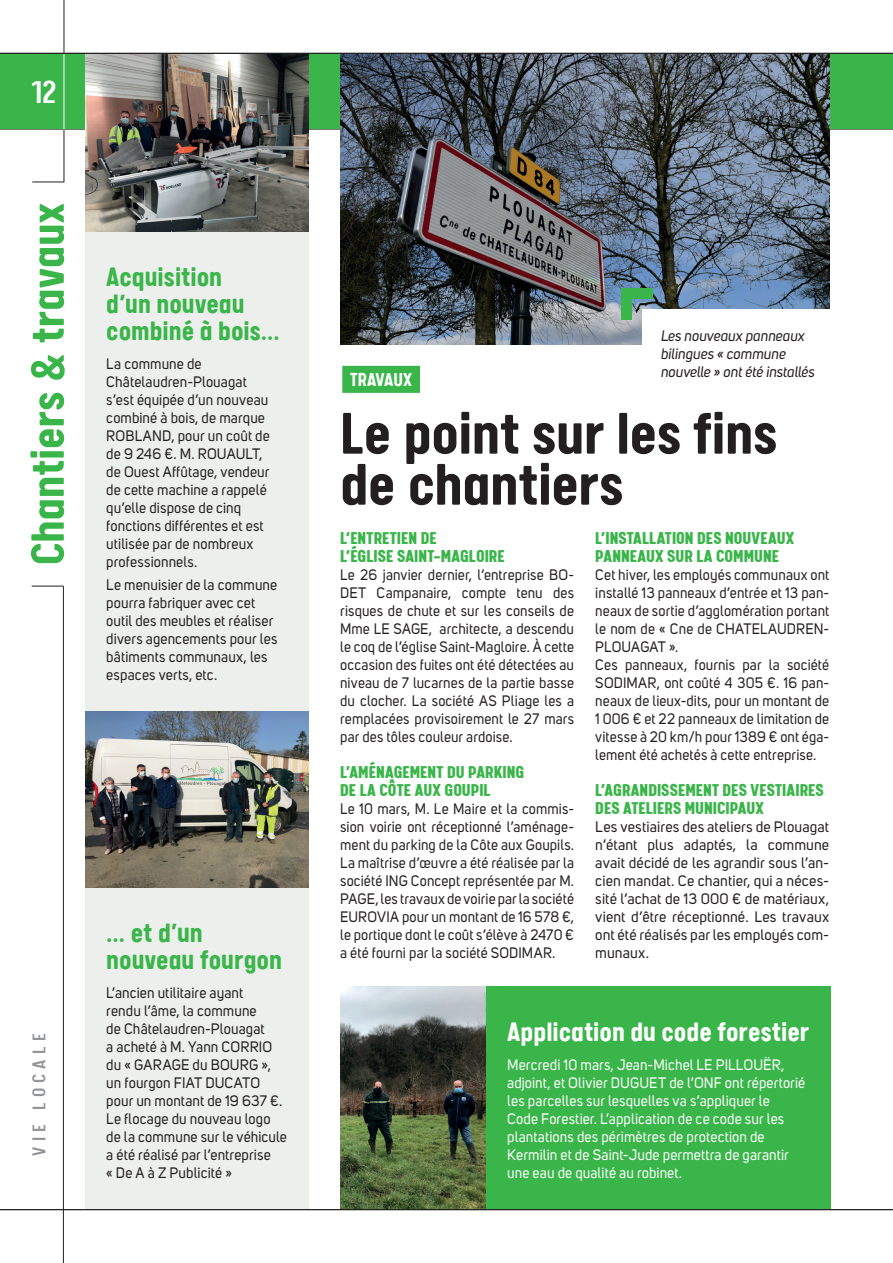
<style>
.page{position:relative;width:893px;height:1263px;background:#fff}
.page>*{position:absolute;margin:0;border:0;box-sizing:border-box;transform-origin:0 0}
.t1{font:700 66px/51px "Calps";letter-spacing:-.005em;color:#231f20}
.t2{font:700 52.5px "Calps";color:#3ab54a}
.t3{font:500 36px "Calps";color:#fff}
.t4{font:700 30px/27px "Calps";color:#3ab54a}
.t5{font:700 30px "Calps";color:#fff}
.t6{font:500 21px "Calps";letter-spacing:.25em;color:#939598}
.t7{font:700 21px "Calps";letter-spacing:.005em;color:#fff}
.t8{font:900 19.5px/18px "Calps";color:#3ab54a}
.t9{font:15px/18px "Uni Sans";letter-spacing:.01em;color:#231f20;text-align:justify;scale:.96 1}
.t10{font:15px/18px "Uni Sans";letter-spacing:.01em;color:#231f20}
.t11{font:15px/18px "Uni Sans";letter-spacing:.01em;color:#fff}
.t12{font:italic 15px/18px "Uni Sans";letter-spacing:-.005em;color:#231f20}
</style>
<div class="page">
<hr style="left:0;top:129px;width:893px;height:1px;background:#231f20">
<div style="left:0;top:54px;width:893px;height:75px;background:#3ab54a"></div>
<div style="left:85px;top:232px;width:223px;height:480px;background:#edefec"></div>
<div style="left:85px;top:888px;width:223px;height:322px;background:#edefec"></div>
<img style="left:85px;top:54px;width:223px;height:178px">
<img style="left:85px;top:712px;width:223px;height:176px">
<div style="left:342px;top:366px;width:78px;height:27px;background:#3ab54a"></div>
<img style="left:340px;top:986px;width:146px;height:223px">
<div style="left:486px;top:986px;width:344px;height:223px;background:#3ab54a"></div>
<img style="left:340px;top:54px;width:489px;height:290px">
<div style="left:642px;top:309px;width:188px;height:91px;background:#fff"></div>
<div style="left:621px;top:288px;width:10px;height:32px;background:#3ab54a"></div>
<div style="left:621px;top:288px;width:32px;height:11px;background:#3ab54a"></div>
<hr style="left:32px;top:586px;width:32px;height:1px;background:#231f20">
<hr style="left:63px;top:586px;width:1px;height:677px;background:#231f20">
<hr style="left:0;top:1209px;width:893px;height:1px;background:#231f20">
<hr style="left:64px;top:54px;width:1px;height:76px;background:#fff">
<hr style="left:32px;top:182px;width:32px;height:1px;background:#231f20">
<hr style="left:64px;top:129px;width:1px;height:53px;background:#231f20">
<hr style="left:64px;top:0;width:1px;height:54px;background:#231f20">
<hr style="left:0;top:53px;width:893px;height:1px;background:#231f20">
<h3 class="t3" style="left:32px;top:71px;width:26px">12</h3>
<h2 class="t2" style="left:16px;top:565px;width:363px;rotate:-90deg">Chantiers &amp; travaux</h2>
<h3 class="t4" style="left:106px;top:262px;width:175px">Acquisition<br>d’un nouveau combiné à bois…</h3>
<p class="t10" style="left:106px;top:354px;width:165px">La commune de<br>Châtelaudren-Plouagat s’est équipée d’un nouveau combiné à bois, de marque<br>ROBLAND, pour un coût de de 9 246 €. M. ROUAULT, de Ouest Affûtage, vendeur de cette machine a rappelé qu’elle dispose de cinq fonctions différentes et est utilisée par de nombreux professionnels.</p>
<p class="t10" style="left:106px;top:576px;width:173px">Le menuisier de la commune pourra fabriquer avec cet outil des meubles et réaliser divers agencements pour les bâtiments communaux, les espaces verts, etc.</p>
<h3 class="t6" style="left:27px;top:1156px;width:124px;rotate:-90deg">VIE LOCALE</h3>
<h3 class="t4" style="left:106px;top:918px;width:177px">… et d’un nouveau fourgon</h3>
<p class="t10" style="left:106px;top:984px;width:182px">L’ancien utilitaire ayant<br>rendu l’âme, la commune<br>de Châtelaudren-Plouagat<br>a acheté à M. Yann CORRIO du « GARAGE du BOURG », un fourgon FIAT DUCATO pour un montant de 19 637 €.<br>Le flocage du nouveau logo de la commune sur le véhicule a été réalisé par l’entreprise<br>« De A à Z Publicité »</p>
<p class="t12" style="left:661px;top:327px;width:156px">Les nouveaux panneaux bilingues « commune nouvelle » ont été installés</p>
<h3 class="t7" style="left:350px;top:367px;width:64px">TRAVAUX</h3>
<h1 class="t1" style="left:340px;top:405px;width:438px">Le point sur les fins de chantiers</h1>
<h3 class="t8" style="left:340px;top:528px;width:166px">L’ENTRETIEN DE<br>L’ÉGLISE SAINT-MAGLOIRE</h3>
<p class="t9" style="left:340px;top:566px;width:245px">Le 26 janvier dernier, l’entreprise BO-DET Campanaire, compte tenu des risques de chute et sur les conseils de Mme LE SAGE, architecte, a descendu le coq de l’église Saint-Magloire. À cette occasion des fuites ont été détectées au niveau de 7 lucarnes de la partie basse du clocher. La société AS Pliage les a remplacées provisoirement le 27 mars par des tôles couleur ardoise.</p>
<h3 class="t8" style="left:340px;top:762px;width:186px">L’AMÉNAGEMENT DU PARKING<br>DE LA CÔTE AUX GOUPIL</h3>
<p class="t9" style="left:340px;top:800px;width:245px">Le 10 mars, M. Le Maire et la commis&shy;sion voirie ont réceptionné l’aménage&shy;ment du parking de la Côte aux Goupils.<br>La maîtrise d’œuvre a été réalisée par la société ING Concept représentée par M.<br>PAGE, les travaux de voirie par la société EUROVIA pour un montant de 16 578 €, le portique dont le coût s’élève à 2470 € a été fourni par la société SODIMAR.</p>
<h3 class="t8" style="left:595px;top:528px;width:200px">L’INSTALLATION DES NOUVEAUX<br>PANNEAUX SUR LA COMMUNE</h3>
<p class="t9" style="left:595px;top:566px;width:245px;text-align:left">Cet hiver, les employés communaux ont installé 13 panneaux d’entrée et 13 pan&shy;neaux de sortie d’agglomération portant le nom de « Cne de CHATELAUDREN-PLOUAGAT ».<br>Ces panneaux, fournis par la société SODIMAR, ont coûté 4 305 €. 16 pan&shy;neaux de lieux-dits, pour un montant de 1 006 € et 22 panneaux de limitation de vitesse à 20 km/h pour 1389 € ont éga&shy;lement été achetés à cette entreprise.</p>
<h3 class="t8" style="left:595px;top:780px;width:230px">L’AGRANDISSEMENT DES VESTIAIRES<br>DES ATELIERS MUNICIPAUX</h3>
<p class="t10" style="left:595px;top:818px;width:235px;text-align:justify">Les vestiaires des ateliers de Plouagat n’étant plus adaptés, la commune avait décidé de les agrandir sous l’an&shy;cien mandat. Ce chantier, qui a néces&shy;sité l’achat de 13 000 € de matériaux, vient d’être réceptionné. Les travaux ont été réalisés par les employés com&shy;munaux.</p>
<h3 class="t5" style="left:507px;top:1014px;width:303px">Application du code forestier</h3>
<p class="t11" style="left:507px;top:1055px;width:300px">Mercredi 10 mars, Jean-Michel LE PILLOUËR, adjoint, et Olivier DUGUET de l’ONF ont répertorié les parcelles sur lesquelles va s’appliquer le<br>Code Forestier. L’application de ce code sur les plantations des périmètres de protection de Kermilin et de Saint-Jude permettra de garantir une eau de qualité au robinet.</p>
</div>
